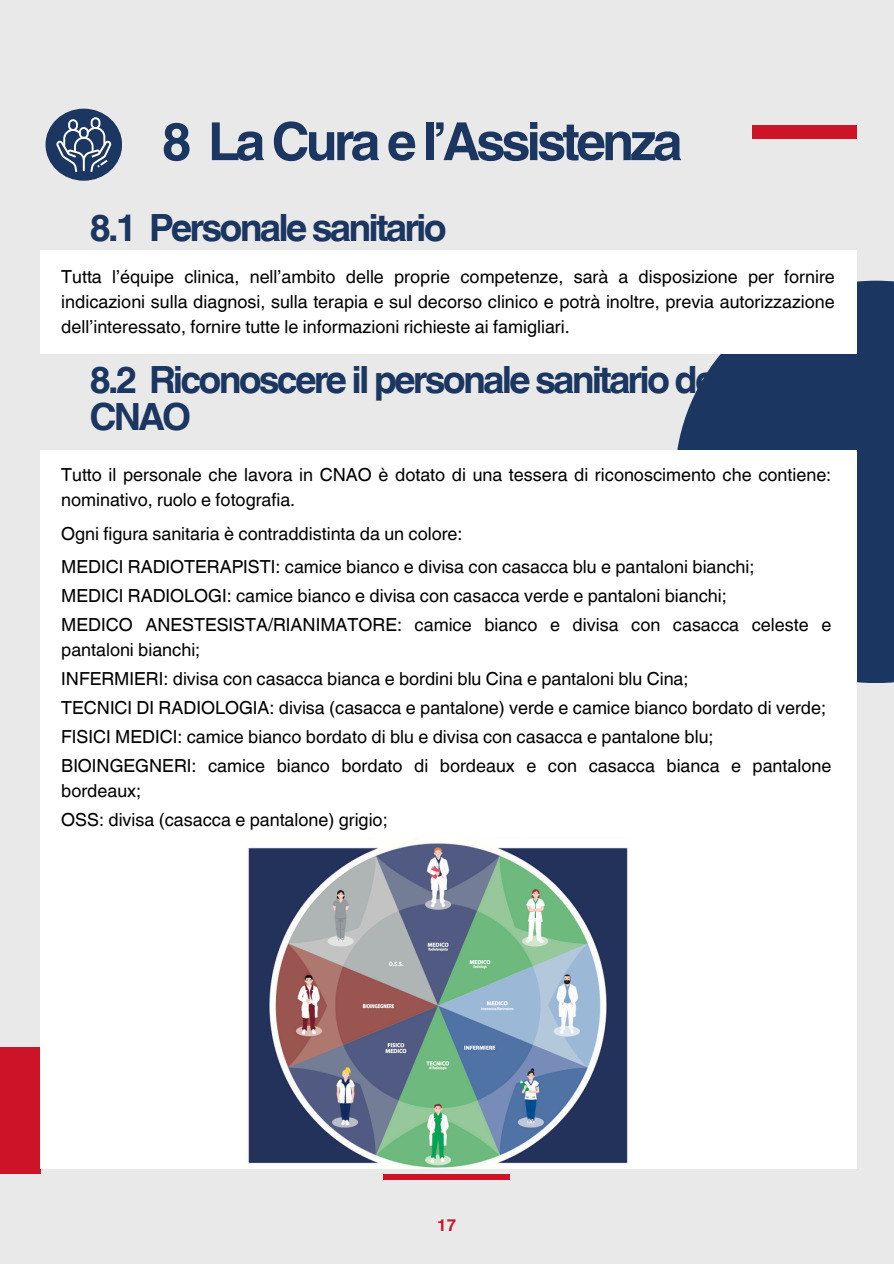
<style>
.page{position:relative;width:894px;height:1264px;background:#fff}
.page>*{position:absolute;margin:0;border:0;box-sizing:border-box;transform-origin:0 0}
.t1{font:700 52.5px "Helvetica World";letter-spacing:-.075em;color:#1a3661}
.t2{font:700 37.5px/37.2px "Helvetica World";letter-spacing:-.075em;color:#1a3661}
.t3{font:18px/25px "Helvetica World";color:#000}
.t4{font:700 16.5px "Helvetica World";color:#cd1327}
</style>
<div class="page">
<div style="left:0;top:0;width:893px;height:1263px;background:#e9e9e9"></div>
<div style="left:0;top:1047px;width:40px;height:126px;background:#cd1327"></div>
<div style="left:674px;top:281px;width:219px;height:402px;background:#1a3661"></div>
<div style="left:40px;top:251px;width:816px;height:103px;background:#fff"></div>
<div style="left:45px;top:109px;width:77px;height:72px;background:#1a3661;border-radius:50%"></div>
<svg style="left:56px;top:117px;width:55px;height:55px"></svg>
<div style="left:40px;top:450px;width:816px;height:718px;background:#fff"></div>
<img style="left:248px;top:838px;width:380px;height:330px">
<div style="left:383px;top:1174px;width:127px;height:5px;background:#cd1327"></div>
<div style="left:751px;top:125px;width:105px;height:13px;background:#cd1327"></div>
<h1 class="t1" style="left:161px;top:99px;width:522px">8 La Cura e l’Assistenza</h1>
<h2 class="t2" style="left:89px;top:205px;width:359px">8.1 Personale sanitario</h2>
<p class="t3" style="left:61px;top:265px;width:774px;text-align:justify">Tutta l’équipe clinica, nell’ambito delle proprie competenze, sarà a disposizione per fornire indicazioni sulla diagnosi, sulla terapia e sul decorso clinico e potrà inoltre, previa autorizzazione dell’interessato, fornire tutte le informazioni richieste ai famigliari.</p>
<p class="t2" style="left:89px;top:357px;width:636px">8.2 Riconoscere il personale sanitario del<br>CNAO</p>
<h2 class="t3" style="left:61px;top:462px;width:771px">Tutto il personale che lavora in CNAO è dotato di una tessera di riconoscimento che contiene: nominativo, ruolo e fotografia.</h2>
<p class="t3" style="left:61px;top:521px;width:403px">Ogni figura sanitaria è contraddistinta da un colore:</p>
<p class="t3" style="left:61px;top:554px;width:694px">MEDICI RADIOTERAPISTI: camice bianco e divisa con casacca blu e pantaloni bianchi;</p>
<p class="t3" style="left:61px;top:583px;width:667px">MEDICI RADIOLOGI: camice bianco e divisa con casacca verde e pantaloni bianchi;</p>
<p class="t3" style="left:61px;top:612px;width:771px">MEDICO ANESTESISTA/RIANIMATORE: camice bianco e divisa con casacca celeste e pantaloni bianchi;</p>
<p class="t3" style="left:61px;top:666px;width:628px">INFERMIERI: divisa con casacca bianca e bordini blu Cina e pantaloni blu Cina;</p>
<p class="t3" style="left:61px;top:695px;width:766px">TECNICI DI RADIOLOGIA: divisa (casacca e pantalone) verde e camice bianco bordato di verde;</p>
<p class="t3" style="left:61px;top:724px;width:653px">FISICI MEDICI: camice bianco bordato di blu e divisa con casacca e pantalone blu;</p>
<p class="t3" style="left:61px;top:753px;width:771px">BIOINGEGNERI: camice bianco bordato di bordeaux e con casacca bianca e pantalone bordeaux;</p>
<p class="t3" style="left:61px;top:807px;width:328px">OSS: divisa (casacca e pantalone) grigio;</p>
<p class="t4" style="left:437px;top:1211px;width:20px">17</p>
</div>
